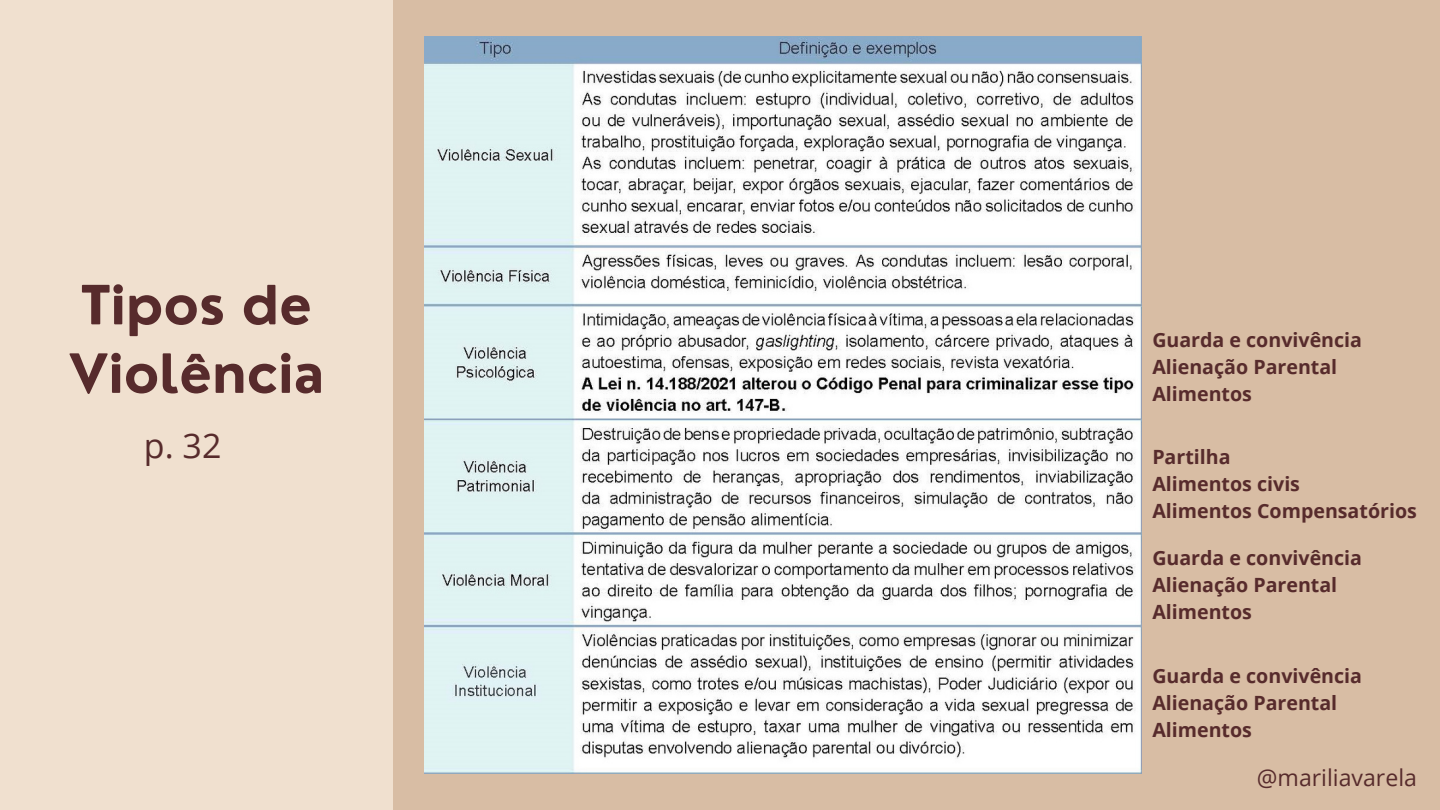
<style>
.page{position:relative;width:1440px;height:810px;background:#d8bda4}
.page>*{position:absolute;margin:0;border:0;box-sizing:border-box;transform-origin:0 0}
.t1{font:700 52.7px/68.5px "Nourd";color:#572b2c}
.t2{font:34px "Open Sans";color:#572b2c}
.t3{font:23.1px "Open Sans";color:#572b2c}
.t4{font:700 19.6px "Open Sans";color:#572b2c}
</style>
<div class="page">
<div style="left:0;top:0;width:393px;height:810px;background:#f0e0cf"></div>
<img style="left:424px;top:36px;width:717px;height:738px">
<p class="t1" style="left:69px;top:270px;width:257px">Tipos de<br>Violência</p>
<h2 class="t2" style="left:144px;top:422px;width:79px">p. 32</h2>
<p class="t4" style="left:1152px;top:326px;width:211px">Guarda e convivência</p>
<p class="t4" style="left:1152px;top:353px;width:186px">Alienação Parental</p>
<p class="t4" style="left:1152px;top:380px;width:101px">Alimentos</p>
<p class="t4" style="left:1152px;top:444px;width:80px">Partilha</p>
<p class="t4" style="left:1152px;top:471px;width:149px">Alimentos civis</p>
<p class="t4" style="left:1152px;top:498px;width:266px">Alimentos Compensatórios</p>
<p class="t4" style="left:1152px;top:544px;width:211px">Guarda e convivência</p>
<p class="t4" style="left:1152px;top:571px;width:186px">Alienação Parental</p>
<p class="t4" style="left:1152px;top:598px;width:101px">Alimentos</p>
<p class="t4" style="left:1152px;top:662px;width:211px">Guarda e convivência</p>
<p class="t4" style="left:1152px;top:689px;width:186px">Alienação Parental</p>
<p class="t4" style="left:1152px;top:716px;width:101px">Alimentos</p>
<h3 class="t3" style="left:1257px;top:761px;width:162px">@mariliavarela</h3>
</div>
